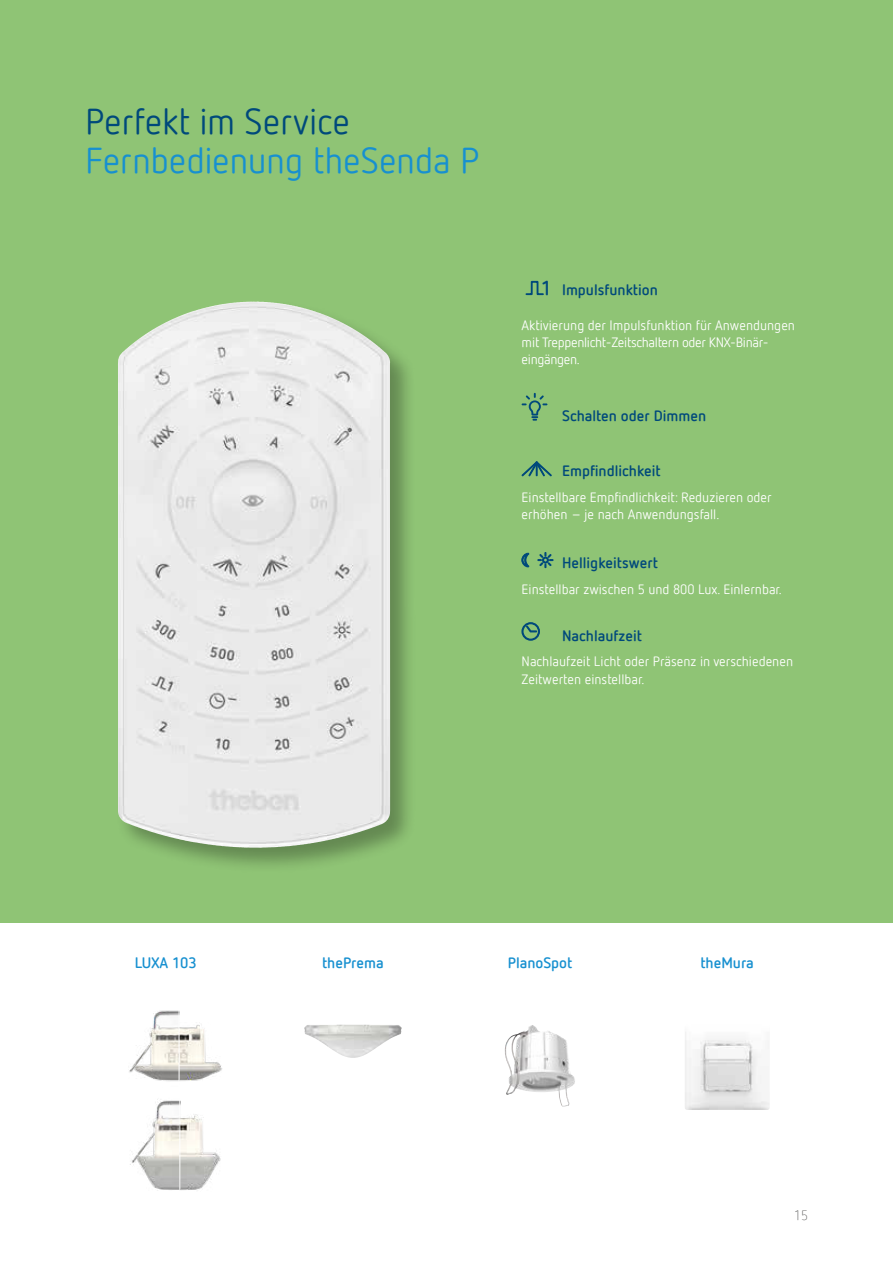
<style>
.page{position:relative;width:893px;height:1263px;background:#fff}
.page>*{position:absolute;margin:0;border:0;box-sizing:border-box;transform-origin:0 0}
.t1{font:36px "Netto Offc Pro";letter-spacing:-.01em;color:#1790d0}
.t2{font:36px "Netto Offc Pro";color:#00497b}
.t3{font:700 15px "Netto Offc Pro";color:#00497b}
.t4{font:700 15px "Netto Offc Pro";color:#1790d0}
.t5{font:13.5px/17.2px "Netto Offc Pro";color:#fff}
.t6{font:13.5px/17.2px "Netto Offc Pro";letter-spacing:-.02em;color:#fff}
.t7{font:300 13.5px "Netto Offc Pro";color:#575756}
.s1{font-size:19.95px}
</style>
<div class="page">
<div style="left:0;top:0;width:893px;height:923px;background:#8fc475"></div>
<svg style="left:525px;top:280px;width:19px;height:16px"></svg>
<svg style="left:522px;top:393px;width:25px;height:28px"></svg>
<svg style="left:521px;top:461px;width:31px;height:16px"></svg>
<svg style="left:521px;top:553px;width:8px;height:14px"></svg>
<svg style="left:537px;top:552px;width:16px;height:16px"></svg>
<svg style="left:521px;top:622px;width:19px;height:19px"></svg>
<div style="left:116px;top:300px;width:300px;height:574px;background:#000;opacity:.3"></div>
<img style="left:159px;top:302px;width:97px;height:24px">
<img style="left:304px;top:1025px;width:98px;height:33px">
<img style="left:504px;top:1025px;width:71px;height:81px">
<img style="left:685px;top:1032px;width:85px;height:78px">
<img style="left:129px;top:1010px;width:50px;height:71px">
<img style="left:180px;top:1025px;width:42px;height:56px">
<img style="left:130px;top:1099px;width:49px;height:91px">
<img style="left:180px;top:1114px;width:41px;height:76px">
<h1 class="t2" style="left:85px;top:103px;width:266px">Perfekt im Service</h1>
<h1 class="t1" style="left:85px;top:142px;width:396px">Fernbedienung theSenda P</h1>
<p class="t3" style="left:541px;top:282px;width:118px"><span class="s1">1</span> Impulsfunktion</p>
<p class="t6" style="left:522px;top:317px;width:275px">Aktivierung der Impulsfunktion für Anwendungen mit Treppenlicht-Zeitschaltern oder KNX-Binär&shy;eingängen.</p>
<p class="t3" style="left:562px;top:407px;width:146px">Schalten oder Dimmen</p>
<p class="t3" style="left:562px;top:461px;width:100px">Emp昀椀ndlichkeit</p>
<p class="t5" style="left:522px;top:488px;width:252px">Einstellbare Emp昀椀ndlichkeit: Reduzieren oder erhöhen – je nach Anwendungsfall.</p>
<p class="t3" style="left:562px;top:554px;width:97px">Helligkeitswert</p>
<p class="t5" style="left:522px;top:580px;width:262px">Einstellbar zwischen 5 und 800 Lux. Einlernbar.</p>
<p class="t3" style="left:562px;top:627px;width:81px">Nachlaufzeit</p>
<p class="t5" style="left:522px;top:653px;width:273px">Nachlaufzeit Licht oder Präsenz in verschiedenen<br>Zeitwerten einstellbar.</p>
<p class="t4" style="left:135px;top:955px;width:64px">LUXA 103</p>
<p class="t4" style="left:322px;top:955px;width:63px">thePrema</p>
<p class="t4" style="left:508px;top:955px;width:66px">PlanoSpot</p>
<p class="t4" style="left:700px;top:955px;width:55px">theMura</p>
<p class="t7" style="left:794px;top:1209px;width:15px">15</p>
</div>
